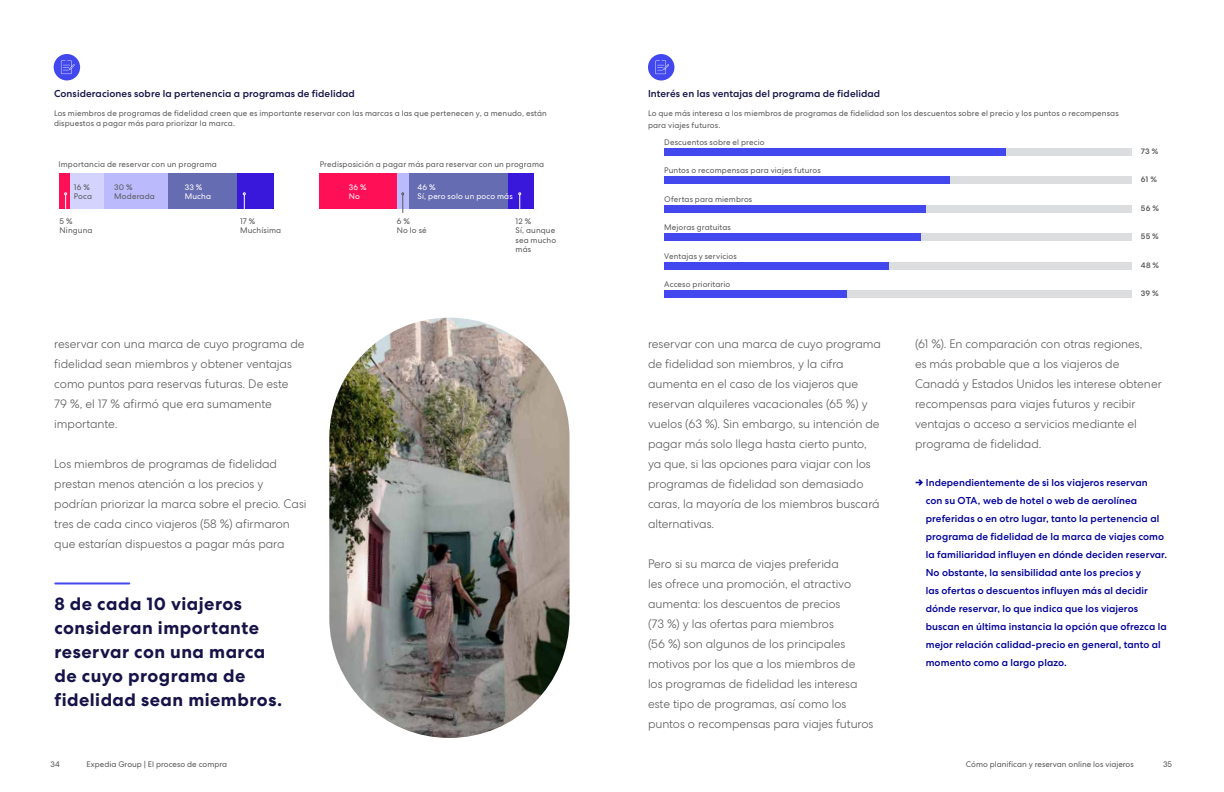
<style>
.page{position:relative;width:1224px;height:792px;background:#fff}
.page>*{position:absolute;margin:0;border:0;box-sizing:border-box;transform-origin:0 0}
.t1{font:700 18px/24px "Centra No 2";letter-spacing:.025em;color:#151348}
.t2{font:300 12px/20px "Centra No 2";letter-spacing:-.005em;color:#58595b}
.t3{font:500 10px/18px "Centra No 2";letter-spacing:.005em;color:#009}
.t4{font:500 10px "Centra No 2";letter-spacing:.01em;color:#151348}
.t5{font:8px/9.6px "Centra No 2";letter-spacing:.015em;color:#58595b}
.t6{font:8px "Centra No 2";letter-spacing:.02em;color:#fff}
.t7{font:500 8px "Centra No 2";letter-spacing:.02em;color:#58595b}
.s1{font-weight:800}
</style>
<div class="page">
<hr style="left:55px;top:582px;width:74px;height:2px;background:#4248ed">
<div style="left:60px;top:173px;width:10px;height:36px;background:#ff0f56"></div>
<div style="left:70px;top:173px;width:34px;height:36px;background:#d3d3fd"></div>
<div style="left:104px;top:173px;width:64px;height:36px;background:#babafc"></div>
<div style="left:168px;top:173px;width:70px;height:36px;background:#666cb2"></div>
<div style="left:238px;top:173px;width:36px;height:36px;background:#3918dc"></div>
<div style="left:396px;top:173px;width:13px;height:36px;background:#babafc"></div>
<div style="left:319px;top:173px;width:77px;height:36px;background:#ff0f56"></div>
<div style="left:409px;top:173px;width:99px;height:36px;background:#666cb2"></div>
<div style="left:508px;top:173px;width:26px;height:36px;background:#3918dc"></div>
<svg style="left:64px;top:193px;width:3px;height:16px"></svg>
<svg style="left:402px;top:193px;width:2px;height:20px"></svg>
<svg style="left:243px;top:193px;width:3px;height:16px"></svg>
<svg style="left:519px;top:193px;width:2px;height:16px"></svg>
<img style="left:329px;top:318px;width:241px;height:420px;border-radius:120px">
<div style="left:664px;top:148px;width:468px;height:7px;background:#dcddde"></div>
<div style="left:664px;top:148px;width:341px;height:7px;background:#4248ed"></div>
<div style="left:664px;top:177px;width:468px;height:7px;background:#dcddde"></div>
<div style="left:664px;top:177px;width:285px;height:7px;background:#4248ed"></div>
<div style="left:664px;top:205px;width:468px;height:7px;background:#dcddde"></div>
<div style="left:664px;top:205px;width:262px;height:7px;background:#4248ed"></div>
<div style="left:664px;top:234px;width:468px;height:7px;background:#dcddde"></div>
<div style="left:664px;top:234px;width:257px;height:7px;background:#4248ed"></div>
<div style="left:664px;top:262px;width:468px;height:7px;background:#dcddde"></div>
<div style="left:664px;top:262px;width:225px;height:7px;background:#4248ed"></div>
<div style="left:664px;top:291px;width:468px;height:7px;background:#dcddde"></div>
<div style="left:664px;top:291px;width:182px;height:7px;background:#4248ed"></div>
<div style="left:54px;top:54px;width:26px;height:26px;background:#4248ed;border-radius:50%"></div>
<svg style="left:61px;top:60px;width:14px;height:14px"></svg>
<div style="left:648px;top:54px;width:26px;height:27px;background:#4248ed;border-radius:50%"></div>
<svg style="left:655px;top:60px;width:14px;height:14px"></svg>
<p class="t4" style="left:54px;top:88px;width:302px">Consideraciones sobre la pertenencia a programas de fidelidad</p>
<p class="t5" style="left:54px;top:109px;width:494px">Los miembros de programas de fidelidad creen que es importante reservar con las marcas a las que pertenecen y, a menudo, están dispuestos a pagar más para priorizar la marca.</p>
<p class="t5" style="left:59px;top:159px;width:160px">Importancia de reservar con un programa</p>
<p class="t5" style="left:320px;top:159px;width:226px">Predisposición a pagar más para reservar con un programa</p>
<p class="t5" style="left:74px;top:182px;width:18px">16 %</p>
<p class="t5" style="left:114px;top:182px;width:20px">30%</p>
<p class="t6" style="left:185px;top:182px;width:19px">33%</p>
<p class="t6" style="left:349px;top:182px;width:19px">36%</p>
<p class="t6" style="left:418px;top:182px;width:20px">46%</p>
<p class="t5" style="left:60px;top:226px;width:34px">Ninguna</p>
<p class="t5" style="left:240px;top:226px;width:43px">Muchísima</p>
<p class="t5" style="left:397px;top:226px;width:31px">No lo sé</p>
<p class="t5" style="left:516px;top:226px;width:42px;text-align:justify">Sí, aunque sea mucho más</p>
<p class="t5" style="left:74px;top:192px;width:20px">Poca</p>
<p class="t5" style="left:114px;top:192px;width:42px">Moderada</p>
<p class="t6" style="left:185px;top:192px;width:28px">Mucha</p>
<p class="t6" style="left:349px;top:192px;width:13px">No</p>
<p class="t6" style="left:418px;top:192px;width:97px">Sí, pero solo un poco más</p>
<p class="t5" style="left:60px;top:216px;width:14px">5%</p>
<p class="t5" style="left:240px;top:216px;width:17px">17 %</p>
<p class="t5" style="left:397px;top:216px;width:15px">6%</p>
<p class="t5" style="left:516px;top:216px;width:17px">12%</p>
<p class="t2" style="left:54px;top:334px;width:252px">reservar con una marca de cuyo programa de fidelidad sean miembros y obtener ventajas como puntos para reservas futuras. De este<br>79 %, el 17 % afirmó que era sumamente importante.</p>
<p class="t2" style="left:54px;top:454px;width:254px">Los miembros de programas de fidelidad prestan menos atención a los precios y podrían priorizar la marca sobre el precio. Casi tres de cada cinco viajeros (58 %) afirmaron que estarían dispuestos a pagar más para</p>
<h1 class="t1" style="left:54px;top:592px;width:229px">8 de cada 10 viajeros consideran importante reservar con una marca de cuyo programa de fidelidad sean miembros.</h1>
<p class="t4" style="left:648px;top:88px;width:234px">Interés en las ventajas del programa de fidelidad</p>
<p class="t5" style="left:664px;top:137px;width:102px">Descuentos sobre el precio</p>
<p class="t5" style="left:664px;top:166px;width:158px">Puntos o recompensas para viajes futuros</p>
<p class="t5" style="left:664px;top:194px;width:90px">Ofertas para miembros</p>
<p class="t5" style="left:664px;top:223px;width:68px">Mejoras gratuitas</p>
<p class="t5" style="left:664px;top:251px;width:74px">Ventajas y servicios</p>
<p class="t5" style="left:664px;top:280px;width:68px">Acceso prioritario</p>
<p class="t5" style="left:648px;top:107px;width:472px;line-height:12px">Lo que más interesa a los miembros de programas de fidelidad son los descuentos sobre el precio y los puntos o recompensas para viajes futuros.</p>
<p class="t7" style="left:1141px;top:146px;width:19px">73 %</p>
<p class="t7" style="left:1141px;top:175px;width:17px">61 %</p>
<p class="t7" style="left:1141px;top:203px;width:19px">56%</p>
<p class="t7" style="left:1141px;top:232px;width:19px">55%</p>
<p class="t7" style="left:1141px;top:260px;width:20px">48%</p>
<p class="t7" style="left:1141px;top:289px;width:19px">39 %</p>
<p class="t2" style="left:648px;top:334px;width:235px">reservar con una marca de cuyo programa de fidelidad son miembros, y la cifra aumenta en el caso de los viajeros que reservan alquileres vacacionales (65 %) y vuelos (63 %). Sin embargo, su intención de pagar más solo llega hasta cierto punto, ya que, si las opciones para viajar con los programas de fidelidad son demasiado caras, la mayoría de los miembros buscará alternativas.</p>
<p class="t2" style="left:648px;top:554px;width:227px">Pero si su marca de viajes preferida<br>les ofrece una promoción, el atractivo aumenta: los descuentos de precios<br>(73 %) y las ofertas para miembros<br>(56 %) son algunos de los principales motivos por los que a los miembros de<br>los programas de fidelidad les interesa este tipo de programas, así como los puntos o recompensas para viajes futuros</p>
<p class="t2" style="left:915px;top:334px;width:248px">(61 %). En comparación con otras regiones,<br>es más probable que a los viajeros de Canadá y Estados Unidos les interese obtener recompensas para viajes futuros y recibir ventajas o acceso a servicios mediante el programa de fidelidad.</p>
<p class="t3" style="left:926px;top:474px;width:243px;text-indent:-11px"><span class="s1">→</span> Independientemente de si los viajeros reservan<br>con su OTA, web de hotel o web de aerolínea preferidas o en otro lugar, tanto la pertenencia al programa de fidelidad de la marca de viajes como la familiaridad influyen en dónde deciden reservar.<br>No obstante, la sensibilidad ante los precios y<br>las ofertas o descuentos influyen más al decidir dónde reservar, lo que indica que los viajeros buscan en última instancia la opción que ofrezca la mejor relación calidad-precio en general, tanto al momento como a largo plazo.</p>
<p class="t5" style="left:51px;top:759px;width:11px">34</p>
<p class="t5" style="left:87px;top:759px;width:142px">Expedia Group | El proceso de compra</p>
<p class="t5" style="left:966px;top:759px;width:169px">Cómo planifican y reservan online los viajeros</p>
<p class="t5" style="left:1163px;top:759px;width:10px">35</p>
</div>
